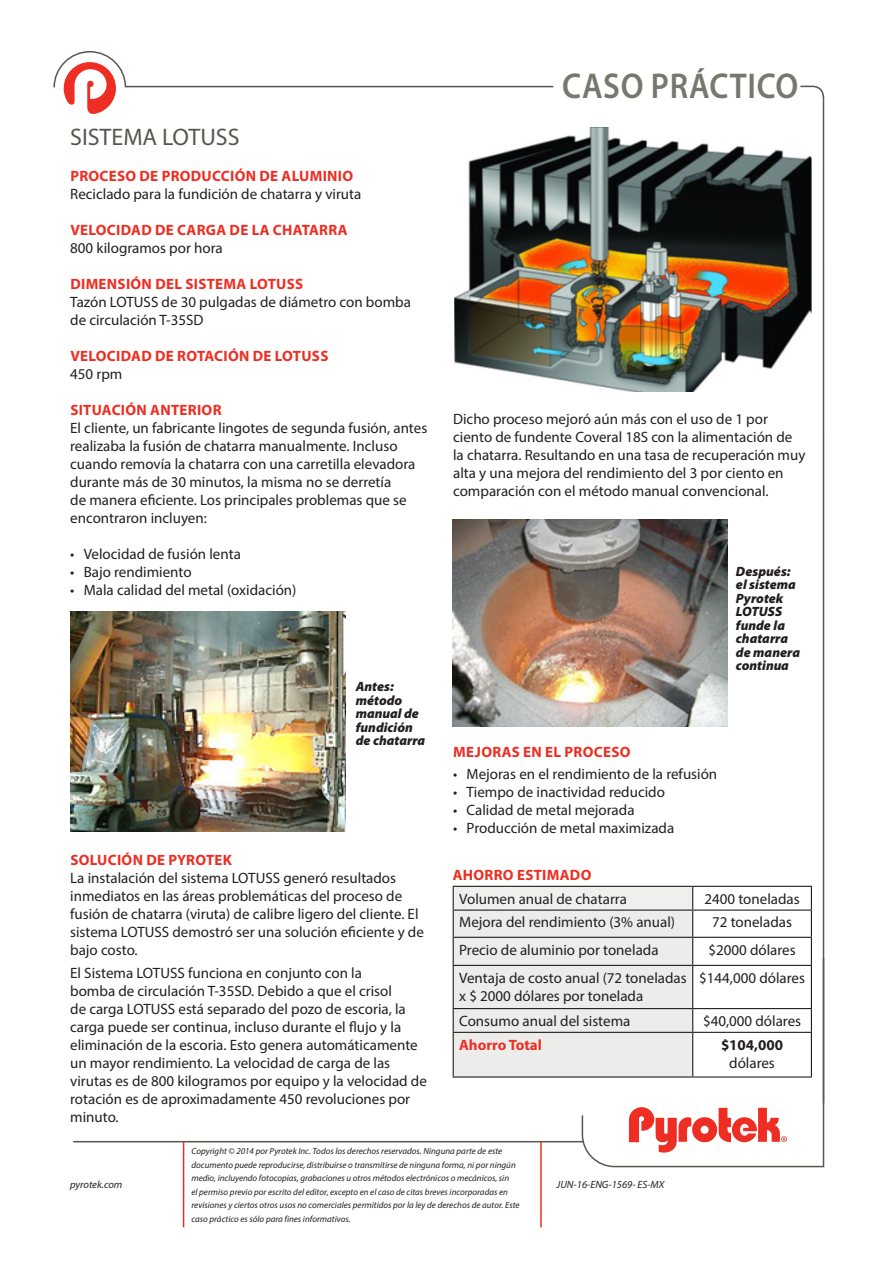
<style>
.page{position:relative;width:893px;height:1263px;background:#fff}
.page>*{position:absolute;margin:0;border:0;box-sizing:border-box;transform-origin:0 0}
.t1{font:600 36px "Myriad Pro";letter-spacing:.02em;color:#77776f;scale:.9 1}
.Grey_Subhead_16Pt{font:24px "Myriad Pro";color:#58574e}
.Body_Text{font:15px/18px "Myriad Pro";color:#231f20}
.Subhead_Body_text{font:700 15px "Myriad Pro";letter-spacing:.02em;color:#ee2e22}
.Chart_Head_red{font:15px/18px "Myriad Pro";color:#231f20}
.Chart{font:15px "Myriad Pro";color:#231f20}
.Body_Text-2{font:700 15px "Myriad Pro";letter-spacing:.02em;color:#ee2e22}
.Chart-2{font:700 15px/18px "Myriad Pro";color:#231f20;text-align:center}
.Chart_Head_red-2{font:700 15px "Myriad Pro";color:#ee2e22}
.Photo_Captions{font:italic 900 13.5px/13.5px "Myriad Pro";color:#231f20}
.t2{font:italic 10.5px "Myriad Pro";color:#231f20}
.t3{font:italic 9px/13.5px "Myriad Pro";color:#231f20}
.s1{font-weight:400}
</style>
<div class="page">
<hr style="left:823px;top:99px;width:1px;height:1004px;background:#58574e">
<svg style="left:53px;top:51px;width:501px;height:63px"></svg>
<svg style="left:800px;top:85px;width:25px;height:16px"></svg>
<svg style="left:581px;top:957px;width:244px;height:211px"></svg>
<svg style="left:629px;top:1107px;width:158px;height:46px"></svg>
<hr style="left:73px;top:1141px;width:511px;height:1px;background:#58574e">
<hr style="left:183px;top:1141px;width:1px;height:86px;background:#ee2e22">
<hr style="left:540px;top:1142px;width:2px;height:85px;background:#ee2e22">
<img style="left:70px;top:611px;width:275px;height:220px">
<img style="left:453px;top:519px;width:275px;height:207px">
<img style="left:455px;top:127px;width:357px;height:265px">
<hr style="left:453px;top:886px;width:240px;height:1px;background:#231f20">
<hr style="left:693px;top:886px;width:119px;height:1px;background:#231f20">
<hr style="left:693px;top:909px;width:119px;height:2px;background:#231f20">
<hr style="left:693px;top:937px;width:119px;height:1px;background:#231f20">
<svg style="left:811px;top:887px;width:1px;height:78px"></svg>
<hr style="left:693px;top:965px;width:119px;height:1px;background:#231f20">
<hr style="left:811px;top:966px;width:1px;height:42px;background:#231f20">
<hr style="left:693px;top:1008px;width:119px;height:1px;background:#231f20">
<div style="left:453px;top:887px;width:240px;height:189px;background:#ececeb"></div>
<svg style="left:811px;top:1009px;width:1px;height:23px"></svg>
<hr style="left:453px;top:1032px;width:240px;height:1px;background:#231f20">
<hr style="left:453px;top:1033px;width:1px;height:43px;background:#231f20">
<hr style="left:693px;top:1032px;width:119px;height:1px;background:#231f20">
<hr style="left:692px;top:1033px;width:1px;height:43px;background:#231f20">
<hr style="left:811px;top:1033px;width:1px;height:43px;background:#231f20">
<hr style="left:453px;top:1076px;width:240px;height:1px;background:#231f20">
<hr style="left:693px;top:1076px;width:119px;height:1px;background:#231f20">
<p class="Grey_Subhead_16Pt" style="left:70px;top:122px;width:171px">SISTEMA LOTUSS</p>
<p class="Subhead_Body_text" style="left:70px;top:166px;width:284px">PROCESO DE PRODUCCIÓN DE ALUMINIO</p>
<p class="Body_Text" style="left:70px;top:185px;width:293px">Reciclado para la fundición de chatarra y viruta</p>
<p class="Subhead_Body_text" style="left:70px;top:220px;width:279px">VELOCIDAD DE CARGA DE LA CHATARRA</p>
<p class="Body_Text" style="left:70px;top:239px;width:154px">800 kilogramos por hora</p>
<p class="Subhead_Body_text" style="left:70px;top:274px;width:234px">DIMENSIÓN DEL SISTEMA LOTUSS</p>
<p class="Body_Text" style="left:70px;top:293px;width:342px">Tazón LOTUSS de 30 pulgadas de diámetro con bomba de circulación T-35SD</p>
<p class="Subhead_Body_text" style="left:70px;top:346px;width:260px">VELOCIDAD DE ROTACIÓN DE LOTUSS</p>
<p class="Body_Text" style="left:70px;top:365px;width:54px">450 rpm</p>
<p class="Subhead_Body_text" style="left:70px;top:400px;width:153px">SITUACIÓN ANTERIOR</p>
<p class="Body_Text" style="left:70px;top:419px;width:359px">El cliente, un fabricante lingotes de segunda fusión, antes realizaba la fusión de chatarra manualmente. Incluso cuando removía la chatarra con una carretilla elevadora durante más de 30 minutos, la misma no se derretía<br>de manera eficiente. Los principales problemas que se encontraron incluyen:</p>
<p class="Body_Text" style="left:70px;top:545px;width:172px">• Velocidad de fusión lenta</p>
<p class="Body_Text" style="left:70px;top:563px;width:123px">• Bajo rendimiento</p>
<p class="Body_Text" style="left:70px;top:581px;width:228px">• Mala calidad del metal (oxidación)</p>
<p class="Photo_Captions" style="left:356px;top:679px;width:71px">Antes: método manual de fundición de chatarra</p>
<p class="Subhead_Body_text" style="left:70px;top:850px;width:163px">SOLUCIÓN DE PYROTEK</p>
<p class="Body_Text" style="left:70px;top:869px;width:355px">La instalación del sistema LOTUSS generó resultados inmediatos en las áreas problemáticas del proceso de fusión de chatarra (viruta) de calibre ligero del cliente. El sistema LOTUSS demostró ser una solución eficiente y de bajo costo.</p>
<p class="Body_Text" style="left:70px;top:963px;width:358px">El Sistema LOTUSS funciona en conjunto con la<br>bomba de circulación T-35SD. Debido a que el crisol<br>de carga LOTUSS está separado del pozo de escoria, la carga puede ser continua, incluso durante el flujo y la eliminación de la escoria. Esto genera automáticamente un mayor rendimiento. La velocidad de carga de las virutas es de 800 kilogramos por equipo y la velocidad de rotación es de aproximadamente 450 revoluciones por minuto.</p>
<h1 class="t1" style="left:562px;top:63px;width:264px">CASO PRÁCTICO</h1>
<p class="Body_Text" style="left:453px;top:410px;width:354px">Dicho proceso mejoró aún más con el uso de 1 por ciento de fundente Coveral 18S con la alimentación de la chatarra. Resultando en una tasa de recuperación muy alta y una mejora del rendimiento del 3 por ciento en comparación con el método manual convencional.</p>
<p class="Photo_Captions" style="left:736px;top:564px;width:66px">Después: el sistema<br>Pyrotek<br>LOTUSS funde la chatarra de manera continua</p>
<p class="Body_Text-2" style="left:453px;top:742px;width:179px">MEJORAS EN EL PROCESO</p>
<p class="Body_Text" style="left:453px;top:765px;width:266px">• Mejoras en el rendimiento de la refusión</p>
<p class="Body_Text" style="left:453px;top:783px;width:213px">• Tiempo de inactividad reducido</p>
<p class="Body_Text" style="left:453px;top:801px;width:183px">• Calidad de metal mejorada</p>
<p class="Body_Text" style="left:453px;top:819px;width:223px">• Producción de metal maximizada</p>
<p class="Subhead_Body_text" style="left:453px;top:865px;width:140px">AHORRO ESTIMADO</p>
<p class="Chart_Head_red" style="left:459px;top:889px;width:169px">Volumen anual de chatarra</p>
<p class="Chart" style="left:704px;top:889px;width:97px">2400 toneladas</p>
<p class="Chart_Head_red" style="left:459px;top:913px;width:217px">Mejora del rendimiento (3% anual)</p>
<p class="Chart" style="left:712px;top:913px;width:81px">72 toneladas</p>
<p class="Chart_Head_red" style="left:459px;top:940px;width:201px">Precio de aluminio por tonelada</p>
<p class="Chart" style="left:708px;top:940px;width:89px">$2000 dólares</p>
<p class="Chart_Head_red" style="left:459px;top:968px;width:229px">Ventaja de costo anual (72 toneladas x $ 2000 dólares por tonelada</p>
<p class="Chart" style="left:699px;top:968px;width:107px">$144,000 dólares</p>
<p class="Chart_Head_red" style="left:459px;top:1011px;width:173px">Consumo anual del sistema</p>
<p class="Chart" style="left:703px;top:1011px;width:100px">$40,000 dólares</p>
<p class="Chart_Head_red-2" style="left:459px;top:1035px;width:84px">Ahorro Total</p>
<p class="Chart-2" style="left:721px;top:1035px;width:64px">$104,000 <span class="s1">dólares</span></p>
<p class="t3" style="left:191px;top:1144px;width:330px">Copyright © 2014 por Pyrotek Inc. Todos los derechos reservados. Ninguna parte de este documento puede reproducirse, distribuirse o transmitirse de ninguna forma, ni por ningún medio, incluyendo fotocopias, grabaciones u otros métodos electrónicos o mecánicos, sin<br>el permiso previo por escrito del editor, excepto en el caso de citas breves incorporadas en revisiones y ciertos otros usos no comerciales permitidos por la ley de derechos de autor. Este caso práctico es sólo para fines informativos.</p>
<p class="t2" style="left:70px;top:1178px;width:54px">pyrotek.com</p>
<p class="t2" style="left:557px;top:1178px;width:109px">JUN-16-ENG-1569- ES-MX</p>
</div>
